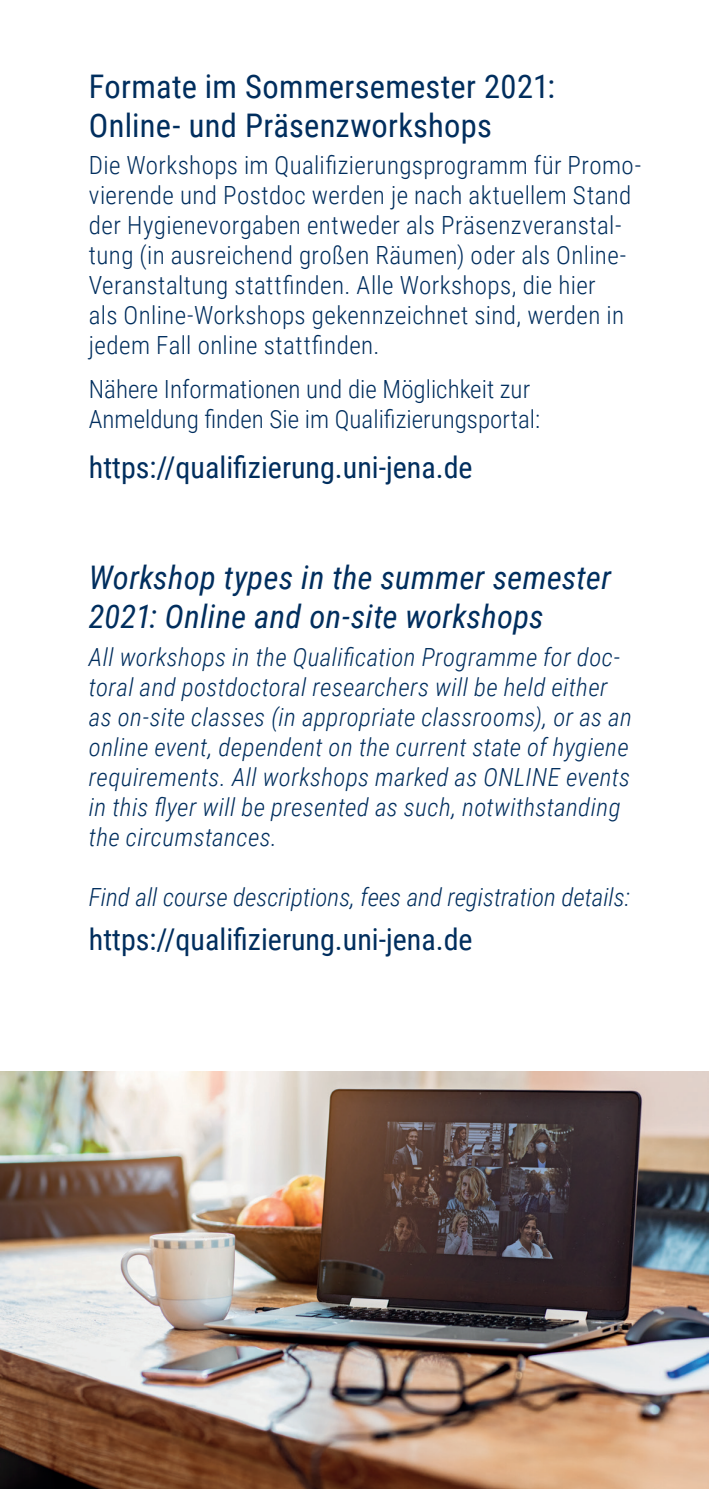
<style>
.page{position:relative;width:709px;height:1489px;background:#fff}
.page>*{position:absolute;margin:0;border:0;box-sizing:border-box;transform-origin:0 0}
.t1{font:italic 32.5px/39px "Roboto Condensed";letter-spacing:.01em;color:#002e5e}
.t2{font:32.5px/39px "Roboto Condensed";letter-spacing:.01em;color:#002e5e}
.t3{font:30px "Roboto Condensed";color:#002e5e}
.t4{font:300 25px/30px "Roboto Condensed";letter-spacing:.015em;color:#002e5e}
.t5{font:italic 300 25px/30px "Roboto Condensed";letter-spacing:.015em;color:#002e5e}
</style>
<div class="page">
<img style="left:1px;top:1071px;width:707px;height:417px">
<h1 class="t2" style="left:89px;top:65px;width:467px">Formate im Sommersemester 2021:<br>Online- und Präsenzworkshops</h1>
<p class="t4" style="left:89px;top:149px;width:554px">Die Workshops im Qualifizierungsprogramm für Promo&shy;vierende und Postdoc werden je nach aktuellem Stand der Hygienevorgaben entweder als Präsenzveranstal&shy;tung (in ausreichend großen Räumen) oder als Online-Veranstaltung stattfinden. Alle Workshops, die hier<br>als Online-Workshops gekennzeichnet sind, werden in jedem Fall online stattfinden.</p>
<p class="t4" style="left:89px;top:373px;width:453px">Nähere Informationen und die Möglichkeit zur<br>Anmeldung finden Sie im Qualifizierungsportal:</p>
<p class="t3" style="left:89px;top:446px;width:385px">https://qualifizierung.uni-jena.de</p>
<h1 class="t1" style="left:89px;top:557px;width:524px">Workshop types in the summer semester<br>2021: Online and on-site workshops</h1>
<p class="t5" style="left:89px;top:640px;width:544px">All workshops in the Qualification Programme for doc&shy;toral and postdoctoral researchers will be held either as on-site classes (in appropriate classrooms), or as an online event, dependent on the current state of hygiene requirements. All workshops marked as ONLINE events in this flyer will be presented as such, notwithstanding the circumstances.</p>
<p class="t5" style="left:89px;top:880px;width:542px">Find all course descriptions, fees and registration details:</p>
<p class="t3" style="left:89px;top:918px;width:385px">https://qualifizierung.uni-jena.de</p>
</div>
